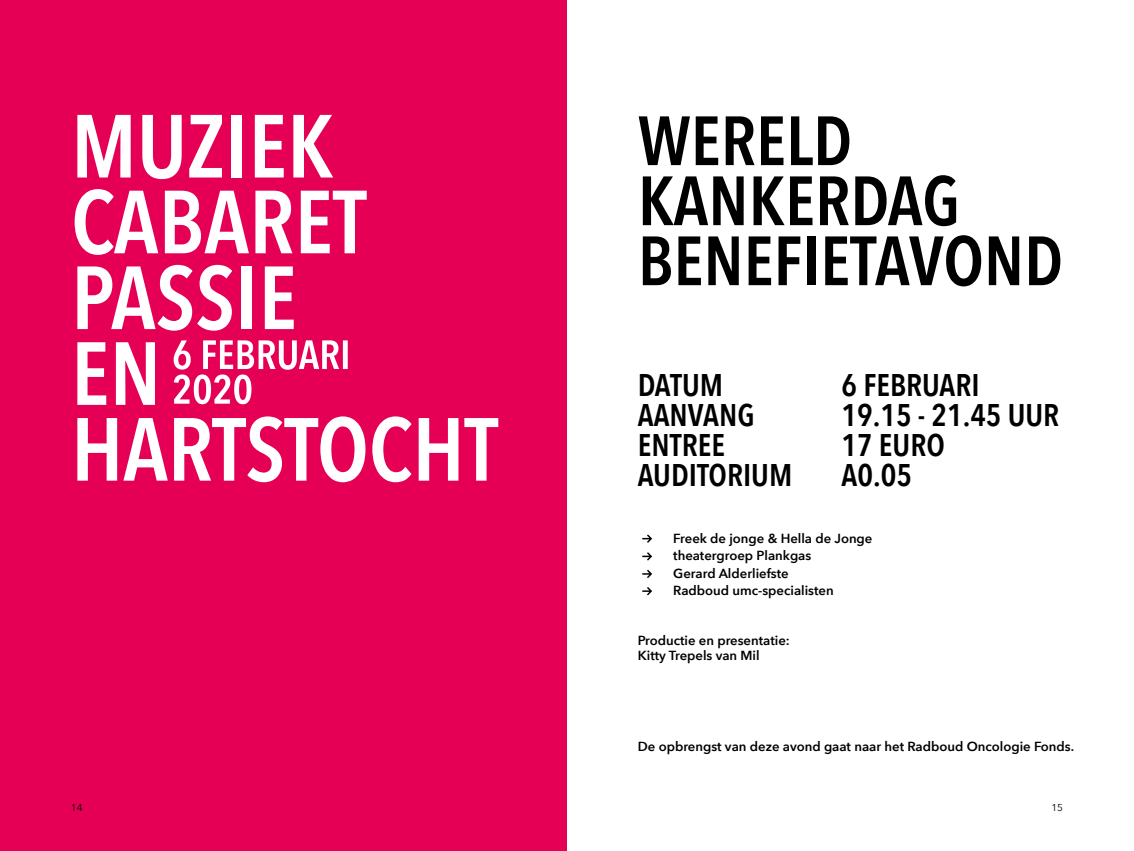
<style>
.page{position:relative;width:1134px;height:851px;background:#fff}
.page>*{position:absolute;margin:0;border:0;box-sizing:border-box;transform-origin:0 0}
.t1{font:600 88.38px/75.8px "Avenir Next Condensed";color:#fff}
.t2{font:600 68.75px/60px "Avenir Next Condensed";color:#000}
.t3{font:600 31.25px "Avenir Next Condensed";color:#000}
.t4{font:600 13.12px/17.5px "Avenir Next";color:#000}
.t5{font:10px "Avenir Next";color:#000}
</style>
<div class="page">
<div style="left:0;top:0;width:567px;height:850px;background:#e50056"></div>
<svg style="left:174px;top:340px;width:174px;height:64px"></svg>
<svg style="left:642px;top:534px;width:10px;height:9px"></svg>
<svg style="left:642px;top:552px;width:10px;height:8px"></svg>
<svg style="left:642px;top:570px;width:10px;height:8px"></svg>
<svg style="left:642px;top:587px;width:10px;height:8px"></svg>
<h1 class="t1" style="left:71px;top:106px;width:429px">MUZIEK<br>CABARET<br>PASSIE<br>EN<br>HARTSTOCHT</h1>
<h2 class="t2" style="left:638px;top:109px;width:427px">WERELD<br>KANKERDAG<br>BENEFIETAVOND</h2>
<h3 class="t3" style="left:638px;top:358px;width:87px">DATUM</h3>
<h3 class="t3" style="left:842px;top:358px;width:140px">6 FEBRUARI</h3>
<h3 class="t3" style="left:638px;top:388px;width:118px">AANVANG</h3>
<h3 class="t3" style="left:842px;top:388px;width:219px">19.15 - 21.45 UUR</h3>
<h3 class="t3" style="left:638px;top:418px;width:89px">ENTREE</h3>
<h3 class="t3" style="left:842px;top:418px;width:105px">17 EURO</h3>
<h3 class="t3" style="left:638px;top:448px;width:156px">AUDITORIUM</h3>
<h3 class="t3" style="left:842px;top:448px;width:72px">A0.05</h3>
<p class="t4" style="left:673px;top:529px;width:201px">Freek de jonge &amp; Hella de Jonge theatergroep Plankgas<br>Gerard Alderliefste<br>Radboud umc-specialisten</p>
<p class="t4" style="left:638px;top:633px;width:153px;line-height:15px">Productie en presentatie:<br>Kitty Trepels van Mil</p>
<p class="t4" style="left:638px;top:736px;width:438px">De opbrengst van deze avond gaat naar het Radboud Oncologie Fonds.</p>
<p class="t5" style="left:71px;top:798px;width:13px">14</p>
<p class="t5" style="left:1051px;top:798px;width:13px">15</p>
</div>
